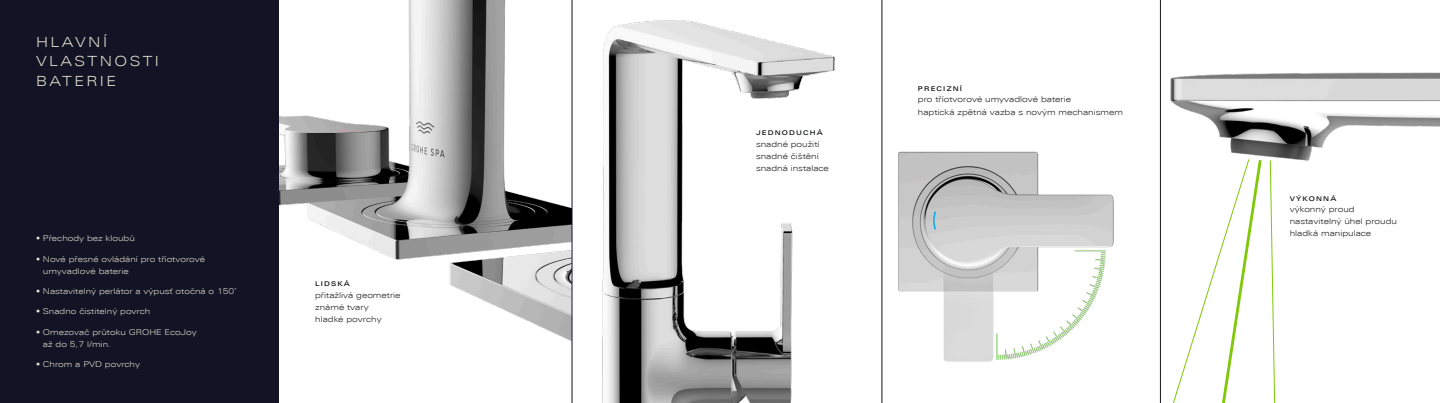
<style>
.page{position:relative;width:1440px;height:403px;background:#fff}
.page>*{position:absolute;margin:0;border:0;box-sizing:border-box;transform-origin:0 0}
.t1{font:300 expanded 14px/19.6px "Univers Next Pro";letter-spacing:.18em;color:#e7e3d4}
.t2{font:300 expanded 8px/12px "Univers Next Pro";color:#151616}
.t3{font:300 expanded 8px/12px "Univers Next Pro";color:#e7e3d4}
.t4{font:500 expanded 6.5px "Univers Next Pro";letter-spacing:.18em;color:#151616}
</style>
<div class="page">
<img style="left:898px;top:151px;width:216px;height:211px">
<img style="left:279px;top:0;width:293px;height:385px">
<hr style="left:572px;top:0;width:1px;height:403px;background:#121324">
<img style="left:602px;top:20px;width:233px;height:383px">
<hr style="left:1160px;top:0;width:1px;height:403px;background:#121324">
<hr style="left:882px;top:0;width:1px;height:403px;background:#121324">
<img style="left:1170px;top:72px;width:270px;height:89px">
<svg style="left:1170px;top:157px;width:106px;height:246px"></svg>
<div style="left:0;top:0;width:279px;height:403px;background:#121324"></div>
<h1 class="t1" style="left:36px;top:32px;width:125px">HLAVNÍ<br>VLASTNOSTI<br>BATERIE</h1>
<p class="t3" style="left:36px;top:232px;width:100px">• Přechody bez kloubů</p>
<p class="t3" style="left:43px;top:252px;width:164px;text-indent:-7px">• Nové přesné ovládání pro tříotvorové umyvadlové baterie</p>
<p class="t3" style="left:36px;top:285px;width:202px">• Nastavitelný perlátor a výpusť otočná o 150˚</p>
<p class="t3" style="left:36px;top:305px;width:116px">• Snadno čistitelný povrch</p>
<p class="t3" style="left:43px;top:325px;width:155px;text-indent:-7px">• Omezovač průtoku GROHE EcoJoy až do 5,7 l/min.</p>
<p class="t3" style="left:36px;top:358px;width:106px">• Chrom a PVD povrchy</p>
<p class="t4" style="left:315px;top:280px;width:36px">LIDSKÁ</p>
<p class="t2" style="left:315px;top:289px;width:87px">přitažlivá geometrie známé tvary<br>hladké povrchy</p>
<p class="t4" style="left:756px;top:129px;width:68px">JEDNODUCHÁ</p>
<p class="t2" style="left:756px;top:138px;width:74px">snadné použití snadné čištění snadná instalace</p>
<p class="t4" style="left:918px;top:85px;width:46px">PRECIZNÍ</p>
<p class="t2" style="left:918px;top:93px;width:206px">pro tříotvorové umyvadlové baterie<br>haptická zpětná vazba s novým mechanismem</p>
<p class="t4" style="left:1290px;top:194px;width:48px">VÝKONNÁ</p>
<p class="t2" style="left:1290px;top:203px;width:109px">výkonný proud nastavitelný úhel proudu hladká manipulace</p>
</div>
